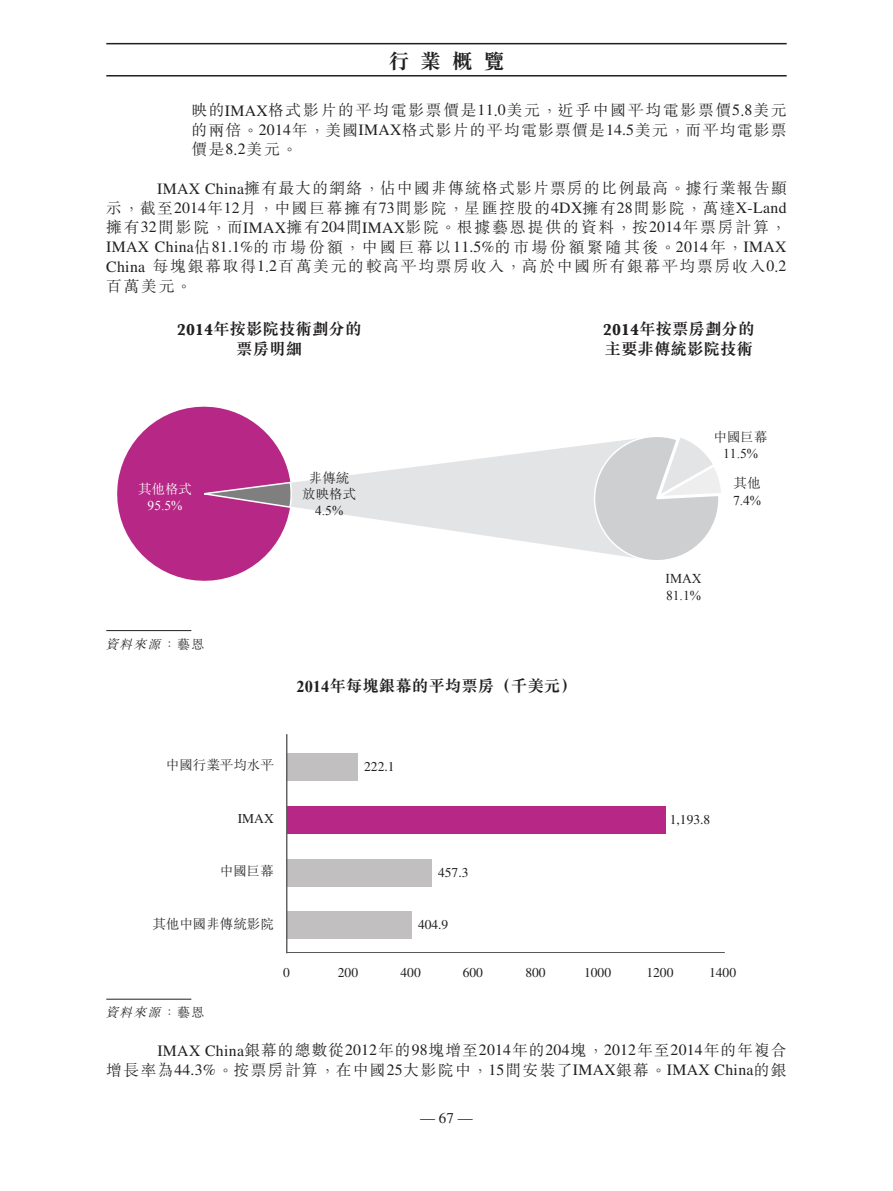
<style>
.page{position:relative;width:893px;height:1191px;background:#fff}
.page>*{position:absolute;margin:0;border:0;box-sizing:border-box;transform-origin:0 0}
.t1{font:700 21px "M Sung HK";color:#221f20}
.t2{font:700 16.5px/19.8px "M Sung HK";color:#221f20;text-align:center}
.t3{font:300 15.75px/19.5px "M Sung HK";letter-spacing:.115em;color:#221f20;text-align:justify}
.t4{font:15.75px "Times";letter-spacing:.015em;color:#221f20}
.t5{font:300 15.75px "M Sung HK";letter-spacing:.09em;color:#221f20}
.t6{font:15px "Times";color:#221f20}
.t7{font:13.5px "Times";color:#221f20}
.t8{font:300 13.5px/16.2px "M Sung HK";color:#221f20;text-align:center}
.t9{font:13.5px/16.2px "Times New Roman";color:#221f20}
.t10{font:13.5px "Times New Roman";color:#fff}
.t11{font:300 13.5px "M Sung HK";color:#fff}
.t12{font:italic 300 12.75px "M Sung HK";color:#221f20}
.s1{font-family:"Times";font-weight:400}
.s2{font-family:"M Sung HK";font-weight:300}
.s3{font-style:normal}
.s4{font-family:"Times New Roman"}
</style>
<div class="page">
<hr style="left:106px;top:43px;width:681px;height:1px;background:#221f20">
<hr style="left:106px;top:75px;width:681px;height:1px;background:#221f20">
<hr style="left:106px;top:630px;width:85px;height:1px;background:#221f20">
<hr style="left:106px;top:998px;width:85px;height:1px;background:#221f20">
<svg style="left:292px;top:444px;width:301px;height:108px;fill:#e3e4e5"></svg>
<svg style="left:117px;top:406px;width:175px;height:175px"></svg>
<svg style="left:593px;top:437px;width:128px;height:123px"></svg>
<div style="left:287px;top:753px;width:71px;height:27px;background:#c1bfbf"></div>
<div style="left:287px;top:806px;width:378px;height:27px;background:#b72886"></div>
<div style="left:287px;top:859px;width:145px;height:27px;background:#c1bfbf"></div>
<div style="left:287px;top:911px;width:125px;height:27px;background:#c1bfbf"></div>
<hr style="left:286px;top:734px;width:1px;height:219px;background:#58595c">
<hr style="left:286px;top:952px;width:438px;height:1px;background:#58595c">
<h1 class="t1" style="left:388px;top:47px;width:118px">行業概覽</h1>
<p class="t3" style="left:191px;top:100px;width:597px">映的<span class="s1">IMAX</span>格式影片的平均電影票價是<span class="s1">11.0</span>美元，近乎中國平均電影票價<span class="s1">5.8</span>美元的兩倍。<span class="s1">2014</span>年，美國<span class="s1">IMAX</span>格式影片的平均電影票價是<span class="s1">14.5</span>美元，而平均電影票價是<span class="s1">8.2</span>美元。</p>
<p class="t3" style="left:106px;top:178px;width:682px;text-indent:51px"><span class="s1">IMAX China</span>擁有最大的網絡，佔中國非傳統格式影片票房的比例最高。據行業報告顯示，截至<span class="s1">2014</span>年<span class="s1">12</span>月，中國巨幕擁有<span class="s1">73</span>間影院，星匯控股的<span class="s1">4DX</span>擁有<span class="s1">28</span>間影院，萬達<span class="s1">X-Land</span>擁有<span class="s1">32</span>間影院，而<span class="s1">IMAX</span>擁有<span class="s1">204</span>間<span class="s1">IMAX</span>影院。根據藝恩提供的資料，按<span class="s1">2014</span>年票房計算，</p>
<p class="t4" style="left:106px;top:238px;width:682px">IMAX China<span class="s2">佔</span>81.1%<span class="s2">的市場份額，中國巨幕以</span>11.5%<span class="s2">的市場份額緊隨其後。</span>2014<span class="s2">年，</span>IMAX</p>
<p class="t3" style="left:106px;top:256px;width:682px"><span class="s1">China</span> 每塊銀幕取得<span class="s1">1.2</span>百萬美元的較高平均票房收入，高於中國所有銀幕平均票房收入<span class="s1">0.2</span>百萬美元。</p>
<p class="t2" style="left:177px;top:318px;width:186px">2014年按影院技術劃分的票房明細</p>
<p class="t2" style="left:603px;top:318px;width:153px;text-align:left">2014年按票房劃分的主要非傳統影院技術</p>
<p class="t11" style="left:138px;top:479px;width:56px">其他格式</p>
<p class="t10" style="left:148px;top:496px;width:36px">95.5%</p>
<p class="t12" style="left:105px;top:635px;width:101px">資料來源<span class="s3">：藝恩</span></p>
<p class="t8" style="left:302px;top:469px;width:55px">非傳統放映格式</p>
<p class="t9" style="left:315px;top:502px;width:30px">4.5%</p>
<p class="t2" style="left:296px;top:675px;width:282px"><span class="s4">2014</span>年每塊銀幕的平均票房（千美元）</p>
<p class="t8" style="left:714px;top:428px;width:55px">中國巨幕</p>
<p class="t9" style="left:723px;top:445px;width:36px">11.5%</p>
<p class="t8" style="left:734px;top:475px;width:28px">其他</p>
<p class="t9" style="left:733px;top:492px;width:30px">7.4%</p>
<p class="t9" style="left:666px;top:570px;width:37px">IMAX<br>81.1%</p>
<p class="t8" style="left:166px;top:756px;width:110px">中國行業平均水平</p>
<p class="t7" style="left:364px;top:758px;width:32px">222.1</p>
<p class="t7" style="left:238px;top:811px;width:37px">IMAX</p>
<p class="t7" style="left:670px;top:811px;width:42px">1,193.8</p>
<p class="t8" style="left:220px;top:862px;width:55px">中國巨幕</p>
<p class="t8" style="left:152px;top:915px;width:123px">其他中國非傳統影院</p>
<p class="t7" style="left:438px;top:864px;width:32px">457.3</p>
<p class="t7" style="left:418px;top:917px;width:32px">404.9</p>
<p class="t7" style="left:283px;top:965px;width:8px">0</p>
<p class="t7" style="left:338px;top:965px;width:22px">200</p>
<p class="t7" style="left:400px;top:965px;width:22px">400</p>
<p class="t7" style="left:463px;top:965px;width:22px">600</p>
<p class="t7" style="left:525px;top:965px;width:22px">800</p>
<p class="t7" style="left:584px;top:965px;width:28px">1000</p>
<p class="t7" style="left:646px;top:965px;width:28px">1200</p>
<p class="t7" style="left:709px;top:965px;width:28px">1400</p>
<p class="t12" style="left:105px;top:1003px;width:101px">資料來源<span class="s3">：藝恩</span></p>
<p class="t4" style="left:157px;top:1041px;width:631px">IMAX China<span class="s2">銀幕的總數從</span>2012<span class="s2">年的</span>98<span class="s2">塊增至</span>2014<span class="s2">年的</span>204<span class="s2">塊，</span>2012<span class="s2">年至</span>2014<span class="s2">年的年複合</span></p>
<p class="t5" style="left:106px;top:1058px;width:682px">增長率為<span class="s1">44.3%</span>。按票房計算，在中國<span class="s1">25</span>大影院中，<span class="s1">15</span>間安裝了<span class="s1">IMAX</span>銀幕。<span class="s1">IMAX China</span>的銀</p>
<p class="t6" style="left:420px;top:1109px;width:54px">— 67 —</p>
</div>
